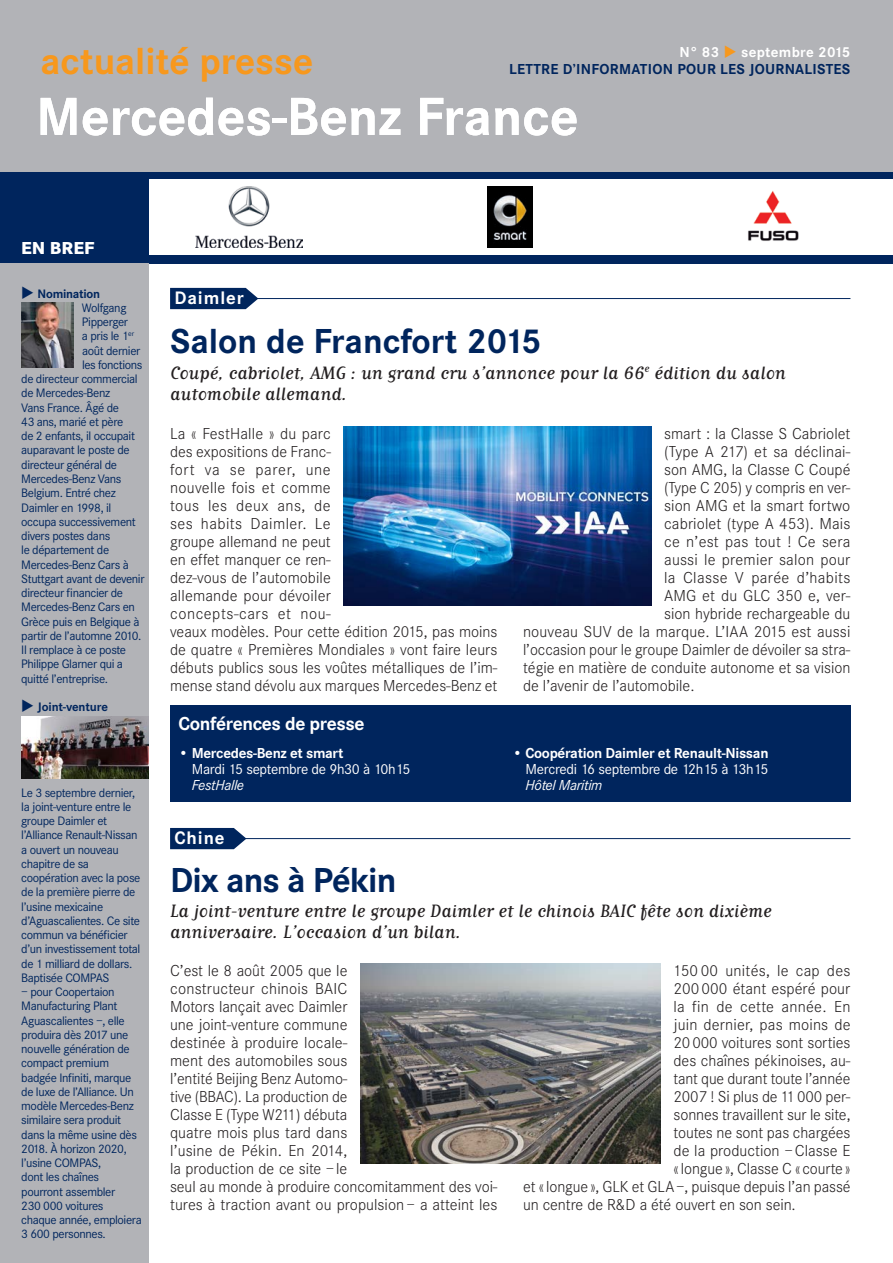
<style>
.page{position:relative;width:893px;height:1263px;background:#fff}
.page>*{position:absolute;margin:0;border:0;box-sizing:border-box;transform-origin:0 0}
.t1{font:700 55.5px "Corporate S";color:#fff}
.t2{font:700 39px "Corporate S";color:#f7981d}
.t3{font:700 36px "Corporate S";letter-spacing:-.015em;color:#00255d}
.t4{font:21px/21px "Matrix Script";color:#231f20}
.t5{font:700 19.5px "Corporate S";letter-spacing:-.02em;color:#fff}
.t6{font:700 18.75px "Corporate S";letter-spacing:.05em;color:#fff}
.t7{font:800 18px "Corporate S";color:#fff}
.t8{font:300 16.5px/18px "Corporate S";color:#231f20}
.t9{font:300 16.5px "Corporate S";letter-spacing:.02em;color:#231f20}
.t10{font:15px "Corporate S";letter-spacing:-.02em;color:#fff}
.t11{font:700 15px/16.5px "Corporate S";letter-spacing:.02em;color:#00255d;text-align:right}
.t12{font:700 15px "Corporate S";letter-spacing:-.02em;color:#fff}
.t13{font:italic 15px "Corporate S";letter-spacing:-.02em;color:#fff}
.t14{font:12.75px/14.2px "Corporate S";letter-spacing:-.03em;color:#00255d}
.t15{font:700 12.75px "Corporate S";letter-spacing:-.02em;color:#00255d}
.s1{color:#fff}
.s2{color:#f7981d}
</style>
<div class="page">
<img style="left:195px;top:186px;width:107px;height:62px">
<img style="left:488px;top:186px;width:45px;height:61px">
<img style="left:748px;top:191px;width:51px;height:50px">
<svg style="left:170px;top:828px;width:76px;height:21px;background:#143669"></svg>
<svg style="left:170px;top:288px;width:88px;height:21px;background:#113468"></svg>
<div style="left:0;top:170px;width:149px;height:94px;background:#00255d"></div>
<div style="left:149px;top:170px;width:744px;height:9px;background:#00255d"></div>
<div style="left:149px;top:255px;width:744px;height:9px;background:#00255d"></div>
<div style="left:0;top:0;width:893px;height:171px;background:#b2b3b7"></div>
<hr style="left:222px;top:838px;width:628px;height:1px;background:#00255d">
<div style="left:0;top:264px;width:149px;height:999px;background:#b2b3b7"></div>
<hr style="left:217px;top:298px;width:633px;height:1px;background:#00255d">
<img style="left:21px;top:302px;width:52px;height:66px">
<img style="left:21px;top:716px;width:128px;height:62px">
<img style="left:360px;top:963px;width:301px;height:200px">
<img style="left:344px;top:426px;width:307px;height:179px">
<div style="left:170px;top:705px;width:680px;height:96px;background:#00255d"></div>
<h2 class="t2" style="left:40px;top:39px;width:274px">actualité presse</h2>
<p class="t11" style="left:509px;top:44px;width:343px"><span class="s1">N° 83</span> <span class="s2">◆</span> <span class="s1">septembre 2015<br></span>LETTRE D’INFORMATION POUR LES JOURNALISTES</p>
<h1 class="t1" style="left:36px;top:85px;width:544px">Mercedes-Benz France</h1>
<p class="t7" style="left:21px;top:237px;width:74px">EN BREF</p>
<p class="t15" style="left:38px;top:286px;width:64px">Nomination</p>
<p class="t14" style="left:82px;top:301px;width:46px">Wolfgang</p>
<p class="t14" style="left:82px;top:315px;width:48px">Pipperger</p>
<p class="t14" style="left:82px;top:329px;width:54px">a pris le 1<sup>er</sup></p>
<p class="t14" style="left:82px;top:343px;width:60px">août dernier</p>
<p class="t14" style="left:82px;top:358px;width:62px">les fonctions</p>
<p class="t14" style="left:21px;top:372px;width:118px">de directeur commercial</p>
<p class="t14" style="left:21px;top:386px;width:90px">de Mercedes-Benz</p>
<p class="t14" style="left:21px;top:401px;width:99px">Vans France. Âgé de</p>
<p class="t14" style="left:21px;top:415px;width:104px">43 ans, marié et père</p>
<p class="t14" style="left:21px;top:429px;width:115px">de 2 enfants, il occupait</p>
<p class="t14" style="left:21px;top:443px;width:110px">auparavant le poste de</p>
<p class="t14" style="left:21px;top:458px;width:97px">directeur général de</p>
<p class="t14" style="left:21px;top:472px;width:102px">Mercedes-Benz Vans</p>
<p class="t14" style="left:21px;top:486px;width:96px">Belgium. Entré chez</p>
<p class="t14" style="left:21px;top:500px;width:92px">Daimler en 1998, il</p>
<p class="t14" style="left:21px;top:515px;width:116px">occupa successivement</p>
<p class="t14" style="left:21px;top:529px;width:91px">divers postes dans</p>
<p class="t14" style="left:21px;top:543px;width:89px">le département de</p>
<p class="t14" style="left:21px;top:557px;width:109px">Mercedes-Benz Cars à</p>
<p class="t14" style="left:21px;top:572px;width:125px">Stuttgart avant de devenir</p>
<p class="t14" style="left:21px;top:586px;width:103px">directeur financier de</p>
<p class="t14" style="left:21px;top:600px;width:115px">Mercedes-Benz Cars en</p>
<p class="t14" style="left:21px;top:614px;width:120px">Grèce puis en Belgique à</p>
<p class="t14" style="left:21px;top:629px;width:122px">partir de l’automne 2010.</p>
<p class="t14" style="left:21px;top:643px;width:106px">Il remplace à ce poste</p>
<p class="t14" style="left:21px;top:657px;width:103px">Philippe Glarner qui a</p>
<p class="t14" style="left:21px;top:671px;width:88px">quitté l’entreprise.</p>
<p class="t15" style="left:21px;top:699px;width:88px">◆ Joint-venture</p>
<p class="t14" style="left:21px;top:785px;width:121px">Le 3 septembre dernier, la joint-venture entre le groupe Daimler et l’Alliance Renault-Nissan a ouvert un nouveau chapitre de sa coopération avec la pose de la première pierre de l’usine mexicaine d’Aguascalientes. Ce site commun va bénéficier d’un investissement total de 1 milliard de dollars.<br>Baptisée COMPAS</p>
<p class="t14" style="left:21px;top:985px;width:122px">– pour Coopertaion<br>Manufacturing Plant<br>Aguascalientes –, elle produira dès 2017 une nouvelle génération de compact premium badgée Infiniti, marque de luxe de l’Alliance. Un modèle Mercedes-Benz similaire sera produit dans la même usine dès<br>2018. À horizon 2020, l’usine COMPAS,<br>dont les chaînes pourront assembler<br>230 000 voitures chaque année, emploiera<br>3 600 personnes.</p>
<p class="t6" style="left:174px;top:287px;width:71px">Daimler</p>
<h3 class="t3" style="left:170px;top:321px;width:373px">Salon de Francfort 2015</h3>
<p class="t4" style="left:170px;top:362px;width:617px">Coupé, cabriolet, AMG : un grand cru s’annonce pour la 66<sup>e</sup> édition du salon automobile allemand.</p>
<p class="t8" style="left:170px;top:425px;width:329px">La « FestHalle » du parc<br>des expositions de Franc-<br>fort va se parer, une<br>nouvelle fois et comme<br>tous les deux ans, de<br>ses habits Daimler. Le<br>groupe allemand ne peut<br>en effet manquer ce ren-<br>dez-vous de l’automobile<br>allemande pour dévoiler<br>concepts-cars et nou-<br>veaux modèles. Pour cette édition 2015, pas moins de quatre « Premières Mondiales » vont faire leurs débuts publics sous les voûtes métalliques de l’im&shy;mense stand dévolu aux marques Mercedes-Benz et</p>
<p class="t8" style="left:664px;top:425px;width:188px">smart : la Classe S Cabriolet</p>
<p class="t8" style="left:664px;top:443px;width:188px">(Type A 217) et sa déclinai-</p>
<p class="t8" style="left:664px;top:461px;width:188px">son AMG, la Classe C Coupé</p>
<p class="t8" style="left:664px;top:479px;width:188px">(Type C 205) y compris en ver-</p>
<p class="t8" style="left:664px;top:497px;width:188px">sion AMG et la smart fortwo</p>
<p class="t8" style="left:664px;top:515px;width:188px">cabriolet (type A 453). Mais</p>
<p class="t8" style="left:664px;top:533px;width:188px">ce n’est pas tout ! Ce sera</p>
<p class="t8" style="left:664px;top:551px;width:188px">aussi le premier salon pour</p>
<p class="t9" style="left:664px;top:568px;width:188px">la Classe V parée d’habits</p>
<p class="t8" style="left:664px;top:587px;width:188px">AMG et du GLC 350 e, ver-</p>
<p class="t8" style="left:664px;top:605px;width:188px">sion hybride rechargeable du</p>
<p class="t8" style="left:523px;top:623px;width:329px">nouveau SUV de la marque. L’IAA 2015 est aussi</p>
<p class="t8" style="left:523px;top:641px;width:329px">l’occasion pour le groupe Daimler de dévoiler sa stra-</p>
<p class="t8" style="left:523px;top:659px;width:329px">tégie en matière de conduite autonome et sa vision</p>
<p class="t8" style="left:523px;top:677px;width:173px">de l’avenir de l’automobile.</p>
<p class="t5" style="left:179px;top:712px;width:187px">Conférences de presse</p>
<p class="t12" style="left:179px;top:744px;width:166px">• Mercedes-Benz et smart</p>
<p class="t10" style="left:192px;top:761px;width:220px">Mardi 15 septembre de 9h30 à 10h15</p>
<p class="t13" style="left:192px;top:776px;width:54px">FestHalle</p>
<p class="t6" style="left:174px;top:827px;width:52px">Chine</p>
<p class="t12" style="left:512px;top:744px;width:258px">• Coopération Daimler et Renault-Nissan</p>
<p class="t10" style="left:526px;top:761px;width:244px">Mercredi 16 septembre de 12h15 à 13h15</p>
<p class="t13" style="left:526px;top:776px;width:78px">Hôtel Maritim</p>
<h3 class="t3" style="left:170px;top:859px;width:228px">Dix ans à Pékin</h3>
<p class="t4" style="left:170px;top:900px;width:603px">La joint-venture entre le groupe Daimler et le chinois BAIC fête son dixième anniversaire. L’occasion d’un bilan.</p>
<p class="t8" style="left:170px;top:961px;width:329px">C’est le 8 août 2005 que le<br>constructeur chinois BAIC<br>Motors lançait avec Daimler<br>une joint-venture commune<br>destinée à produire locale-<br>ment des automobiles sous<br>l’entité Beijing Benz Automo-<br>tive (BBAC). La production de<br>Classe E (Type W211) débuta<br>quatre mois plus tard dans<br>l’usine de Pékin. En 2014,<br>la production de ce site –le<br>seul au monde à produire concomitamment des voi&shy;tures à traction avant ou propulsion– a atteint les</p>
<p class="t8" style="left:673px;top:961px;width:178px">150 00 unités, le cap des</p>
<p class="t8" style="left:673px;top:979px;width:178px">200 000 étant espéré pour</p>
<p class="t8" style="left:673px;top:997px;width:178px">la fin de cette année. En</p>
<p class="t8" style="left:673px;top:1015px;width:178px">juin dernier, pas moins de</p>
<p class="t8" style="left:674px;top:1033px;width:178px">20000 voitures sont sorties</p>
<p class="t8" style="left:674px;top:1051px;width:178px">des chaînes pékinoises, au-</p>
<p class="t8" style="left:674px;top:1069px;width:178px">tant que durant toute l’année</p>
<p class="t8" style="left:674px;top:1087px;width:178px">2007 ! Si plus de 11000 per-</p>
<p class="t8" style="left:674px;top:1105px;width:178px">sonnes travaillent sur le site,</p>
<p class="t8" style="left:674px;top:1123px;width:178px">toutes ne sont pas chargées</p>
<p class="t8" style="left:674px;top:1141px;width:178px">de la production –Classe E</p>
<p class="t8" style="left:674px;top:1159px;width:178px">«longue», Classe C «courte»</p>
<p class="t8" style="left:523px;top:1177px;width:329px">et «longue», GLK et GLA–, puisque depuis l’an passé</p>
<p class="t8" style="left:523px;top:1195px;width:274px">un centre de R&amp;D a été ouvert en son sein.</p>
</div>
